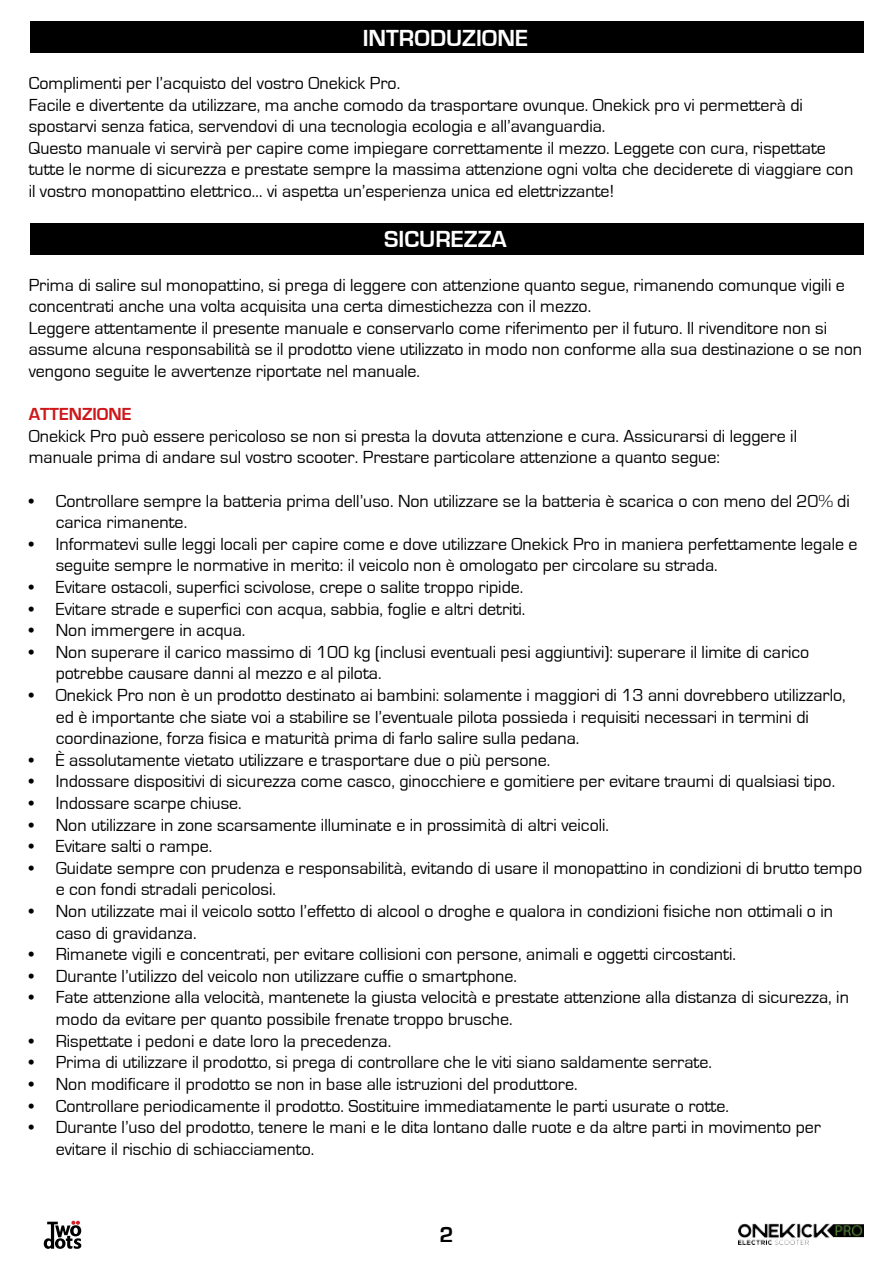
<style>
.page{position:relative;width:893px;height:1263px;background:#fff}
.page>*{position:absolute;margin:0;border:0;box-sizing:border-box;transform-origin:0 0}
.t1{font:700 24px "Eurostile";color:#fff}
.t2{font:700 22.5px "Eurostile";color:#000}
.t3{font:18px/21.6px "Eurostile";color:#000}
.t4{font:700 18px "Eurostile";color:#cd171a}
</style>
<div class="page">
<svg style="left:44px;top:1221px;width:37px;height:28px"></svg>
<img style="left:738px;top:1224px;width:126px;height:21px">
<div style="left:30px;top:21px;width:833px;height:32px;background:#000"></div>
<div style="left:30px;top:223px;width:833px;height:32px;background:#000"></div>
<h1 class="t1" style="left:363px;top:25px;width:167px">INTRODUZIONE</h1>
<p class="t3" style="left:29px;top:73px;width:826px">Complimenti per l’acquisto del vostro Onekick Pro.<br>Facile e divertente da utilizzare, ma anche comodo da trasportare ovunque. Onekick pro vi permetterà di spostarvi senza fatica, servendovi di una tecnologia ecologia e all’avanguardia.<br>Questo manuale vi servirà per capire come impiegare correttamente il mezzo. Leggete con cura, rispettate tutte le norme di sicurezza e prestate sempre la massima attenzione ogni volta che deciderete di viaggiare con il vostro monopattino elettrico… vi aspetta un’esperienza unica ed elettrizzante!</p>
<h1 class="t1" style="left:384px;top:226px;width:124px">SICUREZZA</h1>
<p class="t3" style="left:29px;top:274px;width:835px">Prima di salire sul monopattino, si prega di leggere con attenzione quanto segue, rimanendo comunque vigili e concentrati anche una volta acquisita una certa dimestichezza con il mezzo.<br>Leggere attentamente il presente manuale e conservarlo come riferimento per il futuro. Il rivenditore non si assume alcuna responsabilità se il prodotto viene utilizzato in modo non conforme alla sua destinazione o se non vengono seguite le avvertenze riportate nel manuale.</p>
<p class="t4" style="left:29px;top:404px;width:104px">ATTENZIONE</p>
<p class="t3" style="left:29px;top:425px;width:770px">Onekick Pro può essere pericoloso se non si presta la dovuta attenzione e cura. Assicurarsi di leggere il manuale prima di andare sul vostro scooter. Prestare particolare attenzione a quanto segue:</p>
<p class="t3" style="left:56px;top:490px;width:796px;text-indent:-27px">• Controllare sempre la batteria prima dell’uso. Non utilizzare se la batteria è scarica o con meno del 20% di carica rimanente.</p>
<p class="t3" style="left:56px;top:533px;width:803px;text-indent:-27px">• Informatevi sulle leggi locali per capire come e dove utilizzare Onekick Pro in maniera perfettamente legale e seguite sempre le normative in merito: il veicolo non è omologato per circolare su strada.</p>
<p class="t3" style="left:29px;top:577px;width:496px">• Evitare ostacoli, superfici scivolose, crepe o salite troppo ripide.</p>
<p class="t3" style="left:29px;top:598px;width:498px">• Evitare strade e superfici con acqua, sabbia, foglie e altri detriti.</p>
<p class="t3" style="left:29px;top:620px;width:218px">• Non immergere in acqua.</p>
<p class="t3" style="left:56px;top:641px;width:755px;text-indent:-27px">• Non superare il carico massimo di 100 kg (inclusi eventuali pesi aggiuntivi): superare il limite di carico potrebbe causare danni al mezzo e al pilota.</p>
<p class="t3" style="left:56px;top:685px;width:791px;text-indent:-27px">• Onekick Pro non è un prodotto destinato ai bambini: solamente i maggiori di 13 anni dovrebbero utilizzarlo, ed è importante che siate voi a stabilire se l’eventuale pilota possieda i requisiti necessari in termini di coordinazione, forza fisica e maturità prima di farlo salire sulla pedana.</p>
<p class="t3" style="left:29px;top:749px;width:523px">• È assolutamente vietato utilizzare e trasportare due o più persone.</p>
<p class="t3" style="left:29px;top:771px;width:808px">• Indossare dispositivi di sicurezza come casco, ginocchiere e gomitiere per evitare traumi di qualsiasi tipo.</p>
<p class="t3" style="left:29px;top:793px;width:215px">• Indossare scarpe chiuse.</p>
<p class="t3" style="left:29px;top:814px;width:582px">• Non utilizzare in zone scarsamente illuminate e in prossimità di altri veicoli.</p>
<p class="t3" style="left:29px;top:836px;width:185px">• Evitare salti o rampe.</p>
<p class="t3" style="left:56px;top:857px;width:808px;text-indent:-27px">• Guidate sempre con prudenza e responsabilità, evitando di usare il monopattino in condizioni di brutto tempo e con fondi stradali pericolosi.</p>
<p class="t3" style="left:56px;top:901px;width:779px;text-indent:-27px">• Non utilizzate mai il veicolo sotto l’effetto di alcool o droghe e qualora in condizioni fisiche non ottimali o in caso di gravidanza.</p>
<p class="t3" style="left:29px;top:944px;width:709px">• Rimanete vigili e concentrati, per evitare collisioni con persone, animali e oggetti circostanti.</p>
<p class="t3" style="left:29px;top:965px;width:490px">• Durante l’utilizzo del veicolo non utilizzare cuffie o smartphone.</p>
<p class="t3" style="left:56px;top:987px;width:795px;text-indent:-27px">• Fate attenzione alla velocità, mantenete la giusta velocità e prestate attenzione alla distanza di sicurezza, in modo da evitare per quanto possibile frenate troppo brusche.</p>
<p class="t3" style="left:29px;top:1030px;width:364px">• Rispettate i pedoni e date loro la precedenza.</p>
<p class="t3" style="left:29px;top:1052px;width:685px">• Prima di utilizzare il prodotto, si prega di controllare che le viti siano saldamente serrate.</p>
<p class="t3" style="left:29px;top:1073px;width:550px">• Non modificare il prodotto se non in base alle istruzioni del produttore.</p>
<p class="t3" style="left:29px;top:1095px;width:702px">• Controllare periodicamente il prodotto. Sostituire immediatamente le parti usurate o rotte.</p>
<p class="t3" style="left:56px;top:1117px;width:767px;text-indent:-27px">• Durante l’uso del prodotto, tenere le mani e le dita lontano dalle ruote e da altre parti in movimento per evitare il rischio di schiacciamento.</p>
<p class="t2" style="left:439px;top:1222px;width:16px">2</p>
</div>
